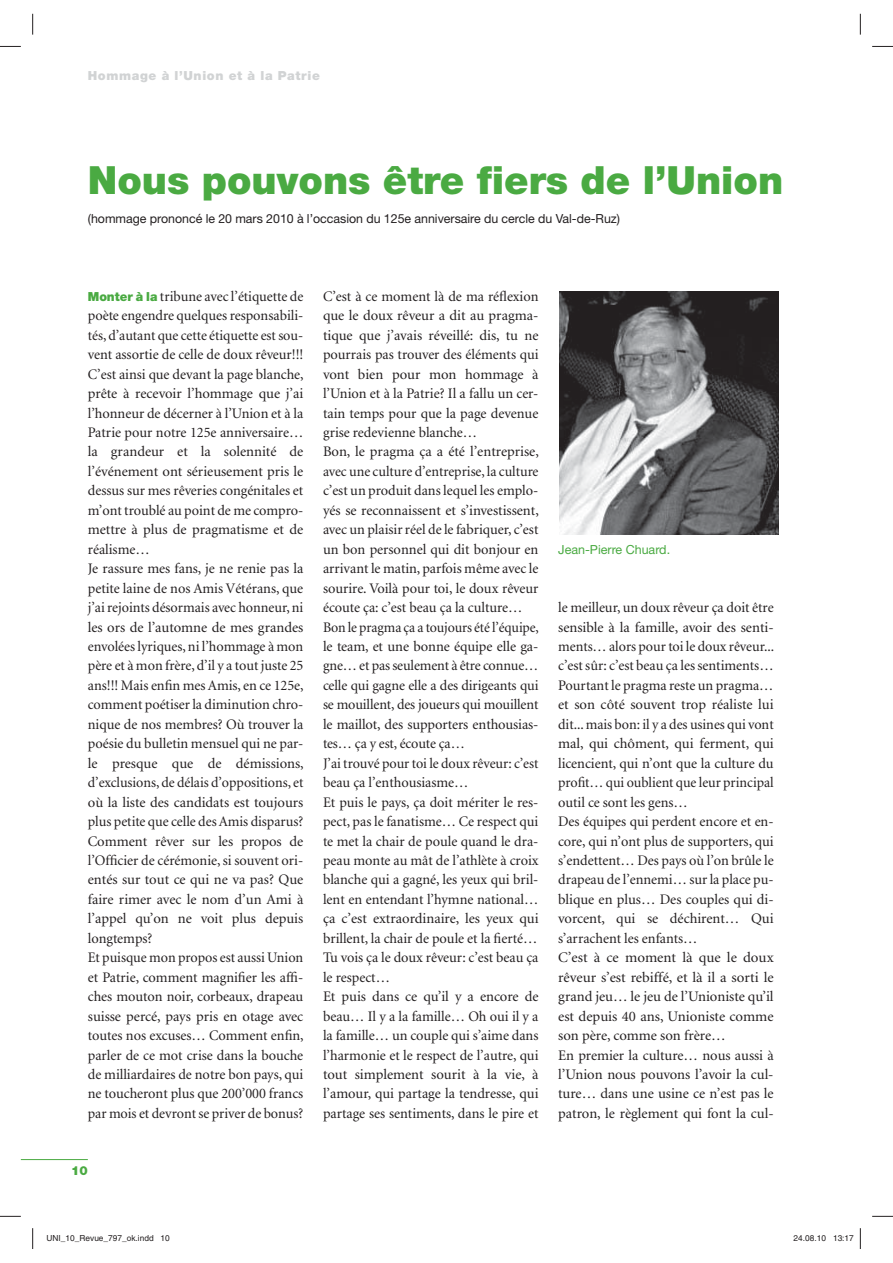
<style>
.page{position:relative;width:893px;height:1263px;background:#fff}
.page>*{position:absolute;margin:0;border:0;box-sizing:border-box;transform-origin:0 0}
.t1{font:900 38.85px "Helvetica Neue";color:#4aaa42}
.t2{font:14.55px/19.5px "Minion";color:#231f20}
.t3{font:12.45px "Helvetica Neue";color:#231f20}
.t4{font:900 12.45px "Helvetica Neue";letter-spacing:.05em;color:#d1d3d4}
.t5{font:12.45px "Helvetica Neue";color:#4aaa42}
.t6{font:900 12.45px "Helvetica Neue";color:#4aaa42}
.t7{font:8.4px "Helvetica";color:#231f20}
.s1{font-family:"Helvetica Neue";font-weight:900;font-size:12.45px;color:#4aaa42}
</style>
<div class="page">
<hr style="left:21px;top:1159px;width:67px;height:1px;background:#4aaa42">
<img style="left:559px;top:292px;width:219px;height:242px">
<svg style="left:0;top:46px;width:21px;height:1px"></svg>
<svg style="left:872px;top:46px;width:20px;height:1px"></svg>
<svg style="left:0;top:1216px;width:21px;height:1px"></svg>
<svg style="left:872px;top:1216px;width:20px;height:1px"></svg>
<svg style="left:32px;top:14px;width:1px;height:21px"></svg>
<svg style="left:32px;top:1228px;width:1px;height:21px"></svg>
<svg style="left:860px;top:14px;width:1px;height:21px"></svg>
<svg style="left:860px;top:1228px;width:1px;height:21px"></svg>
<p class="t4" style="left:88px;top:71px;width:233px">Hommage à l’Union et à la Patrie</p>
<h1 class="t1" style="left:88px;top:167px;width:697px">Nous pouvons être fiers de l’Union</h1>
<p class="t3" style="left:88px;top:214px;width:533px">(hommage prononcé le 20 mars 2010 à l’occasion du 125e anniversaire du cercle du Val-de-Ruz)</p>
<p class="t2" style="left:88px;top:288px;width:217px"><span class="s1">Monter à la</span> tribune avec l’étiquette de poète engendre quelques responsabili&shy;tés, d’autant que cette étiquette est sou&shy;vent assortie de celle de doux rêveur!!!<br>C’est ainsi que devant la page blanche, prête à recevoir l’hommage que j’ai l’honneur de décerner à l’Union et à la Patrie pour notre 125e anniversaire… la grandeur et la solennité de l’événement ont sérieusement pris le dessus sur mes rêveries congénitales et m’ont troublé au point de me compro&shy;mettre à plus de pragmatisme et de réalisme…<br>Je rassure mes fans, je ne renie pas la petite laine de nos Amis Vétérans, que j’ai rejoints désormais avec honneur, ni les ors de l’automne de mes grandes envolées lyriques, ni l’hommage à mon père et à mon frère, d’il y a tout juste 25 ans!!! Mais enfin mes Amis, en ce 125e, comment poétiser la diminution chro&shy;nique de nos membres? Où trouver la poésie du bulletin mensuel qui ne par&shy;le presque que de démissions, d’exclusions, de délais d’oppositions, et où la liste des candidats est toujours plus petite que celle des Amis disparus?<br>Comment rêver sur les propos de l’Officier de cérémonie, si souvent ori&shy;entés sur tout ce qui ne va pas? Que faire rimer avec le nom d’un Ami à l’appel qu’on ne voit plus depuis longtemps?<br>Et puisque mon propos est aussi Union et Patrie, comment magnifier les affi&shy;ches mouton noir, corbeaux, drapeau suisse percé, pays pris en otage avec toutes nos excuses… Comment enfin, parler de ce mot crise dans la bouche de milliardaires de notre bon pays, qui ne toucheront plus que 200’000 francs par mois et devront se priver de bonus?</p>
<p class="t2" style="left:323px;top:288px;width:217px">C’est à ce moment là de ma réflexion que le doux rêveur a dit au pragma&shy;tique que j’avais réveillé: dis, tu ne pourrais pas trouver des éléments qui vont bien pour mon hommage à l’Union et à la Patrie? Il a fallu un cer&shy;tain temps pour que la page devenue grise redevienne blanche…<br>Bon, le pragma ça a été l’entreprise, avec une culture d’entreprise, la culture c’est un produit dans lequel les emplo&shy;yés se reconnaissent et s’investissent, avec un plaisir réel de le fabriquer, c’est un bon personnel qui dit bonjour en arrivant le matin, parfois même avec le sourire. Voilà pour toi, le doux rêveur écoute ça: c’est beau ça la culture… Bon le pragma ça a toujours été l’équipe, le team, et une bonne équipe elle ga&shy;gne… et pas seulement à être connue… celle qui gagne elle a des dirigeants qui se mouillent, des joueurs qui mouillent le maillot, des supporters enthousias&shy;tes… ça y est, écoute ça…<br>J’ai trouvé pour toi le doux rêveur: c’est beau ça l’enthousiasme…<br>Et puis le pays, ça doit mériter le res&shy;pect, pas le fanatisme… Ce respect qui te met la chair de poule quand le dra&shy;peau monte au mât de l’athlète à croix blanche qui a gagné, les yeux qui bril&shy;lent en entendant l’hymne national… ça c’est extraordinaire, les yeux qui brillent, la chair de poule et la fierté… Tu vois ça le doux rêveur: c’est beau ça le respect…<br>Et puis dans ce qu’il y a encore de beau… Il y a la famille… Oh oui il y a la famille… un couple qui s’aime dans l’harmonie et le respect de l’autre, qui tout simplement sourit à la vie, à l’amour, qui partage la tendresse, qui partage ses sentiments, dans le pire et</p>
<p class="t6" style="left:71px;top:1167px;width:18px">10</p>
<p class="t5" style="left:558px;top:545px;width:113px">Jean-Pierre Chuard.</p>
<p class="t2" style="left:558px;top:599px;width:217px">le meilleur, un doux rêveur ça doit être sensible à la famille, avoir des senti&shy;ments… alors pour toi le doux rêveur... c’est sûr: c’est beau ça les sentiments… Pourtant le pragma reste un pragma… et son côté souvent trop réaliste lui dit... mais bon: il y a des usines qui vont mal, qui chôment, qui ferment, qui licencient, qui n’ont que la culture du profit… qui oublient que leur principal outil ce sont les gens…<br>Des équipes qui perdent encore et en&shy;core, qui n’ont plus de supporters, qui s’endettent… Des pays où l’on brûle le drapeau de l’ennemi… sur la place pu&shy;blique en plus… Des couples qui di&shy;vorcent, qui se déchirent… Qui s’arrachent les enfants…<br>C’est à ce moment là que le doux rêveur s’est rebiffé, et là il a sorti le grand jeu… le jeu de l’Unioniste qu’il est depuis 40 ans, Unioniste comme son père, comme son frère…<br>En premier la culture… nous aussi à l’Union nous pouvons l’avoir la cul&shy;ture… dans une usine ce n’est pas le patron, le règlement qui font la cul-</p>
<p class="t7" style="left:47px;top:1235px;width:125px">UNI_10_Revue_797_ok.indd 10</p>
<p class="t7" style="left:793px;top:1235px;width:62px">24.08.10 13:17</p>
</div>
